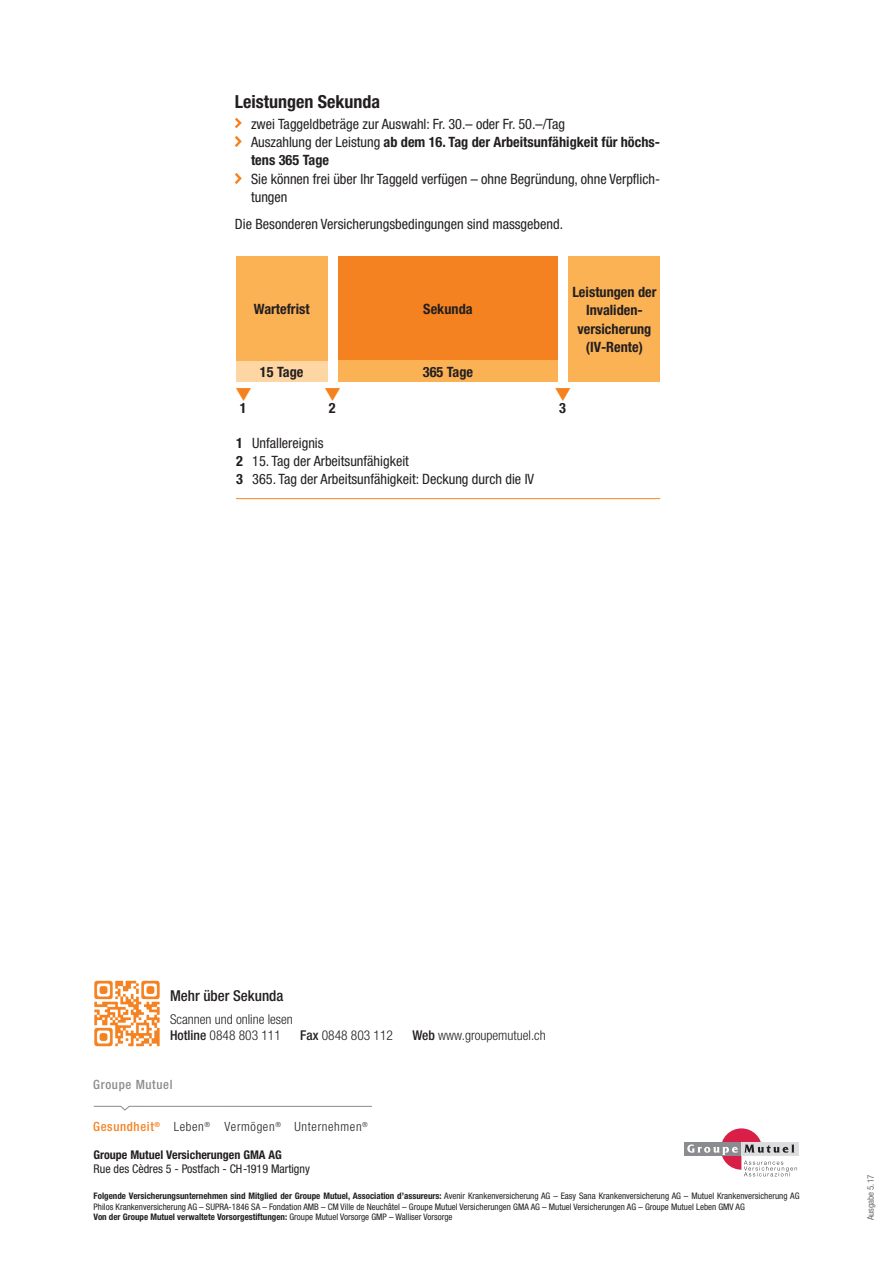
<style>
.page{position:relative;width:893px;height:1263px;background:#fff}
.page>*{position:absolute;margin:0;border:0;box-sizing:border-box;transform-origin:0 0}
.t1{font:700 condensed 18px "Helvetica Neue LT";color:#231f20}
.t2{font:500 condensed 15px "Helvetica Neue LT";color:#231f20}
.t3{font:condensed 14.25px/18.3px "Helvetica Neue LT";color:#231f20}
.t4{font:700 condensed 14.25px/18.3px "Helvetica Neue LT";color:#231f20;text-align:center}
.t5{font:300 condensed 13.5px/16.2px "Helvetica Neue LT";color:#231f20}
.t6{font:300 condensed 12.75px "Helvetica Neue LT";letter-spacing:.05em;color:#231f20}
.t7{font:500 condensed 12.75px "Helvetica Neue LT";letter-spacing:.05em;color:#f58220}
.t8{font:condensed 12px "Helvetica Neue LT";color:#231f20}
.t9{font:700 condensed 12px "Helvetica Neue LT";color:#231f20}
.t10{font:condensed 9px/10.5px "Helvetica Neue LT";color:#231f20}
.t11{font:condensed 9px "Helvetica Neue LT";letter-spacing:-.005em;color:#6c6d70}
.s1{font-weight:700}
.s2{font-weight:500}
</style>
<div class="page">
<hr style="left:236px;top:498px;width:424px;height:1px;background:#f58220">
<div style="left:236px;top:361px;width:91px;height:21px;background:#fdd6a3"></div>
<div style="left:338px;top:256px;width:220px;height:105px;background:#f58220"></div>
<div style="left:338px;top:361px;width:220px;height:21px;background:#fbb254"></div>
<div style="left:569px;top:256px;width:91px;height:126px;background:#fbb254"></div>
<div style="left:236px;top:256px;width:91px;height:105px;background:#fbb254"></div>
<svg style="left:235px;top:118px;width:7px;height:11px"></svg>
<svg style="left:235px;top:136px;width:7px;height:11px"></svg>
<svg style="left:235px;top:173px;width:7px;height:11px"></svg>
<img style="left:94px;top:980px;width:66px;height:67px">
<div style="left:684px;top:1142px;width:57px;height:14px;background:#8a8c8f"></div>
<div style="left:741px;top:1142px;width:58px;height:14px;background:#dcdddf"></div>
<svg style="left:687px;top:1128px;width:110px;height:48px"></svg>
<svg style="left:93px;top:1105px;width:279px;height:6px"></svg>
<h1 class="t1" style="left:235px;top:91px;width:147px">Leistungen Sekunda</h1>
<h3 class="t3" style="left:251px;top:114px;width:410px">zwei Taggeldbeträge zur Auswahl: Fr. 30.– oder Fr. 50.–/Tag<br>Auszahlung der Leistung <span class="s1">ab dem 16. Tag der Arbeitsunfähigkeit für höchs&shy;tens 365 Tage</span></h3>
<h3 class="t3" style="left:251px;top:169px;width:411px">Sie können frei über Ihr Taggeld verfügen – ohne Begründung, ohne Verpflich&shy;tungen</h3>
<h3 class="t3" style="left:235px;top:215px;width:330px">Die Besonderen Versicherungsbedingungen sind massgebend.</h3>
<h3 class="t4" style="left:254px;top:299px;width:57px">Wartefrist</h3>
<h3 class="t4" style="left:423px;top:299px;width:51px">Sekunda</h3>
<h3 class="t4" style="left:260px;top:362px;width:45px">15 Tage</h3>
<h3 class="t4" style="left:423px;top:362px;width:52px">365 Tage</h3>
<h3 class="t4" style="left:572px;top:282px;width:86px">Leistungen der<br>Invaliden&shy;versicherung (IV-Rente)</h3>
<h3 class="t4" style="left:240px;top:399px;width:8px">1</h3>
<h3 class="t4" style="left:329px;top:399px;width:8px">2</h3>
<h3 class="t4" style="left:559px;top:399px;width:8px">3</h3>
<h3 class="t3" style="left:236px;top:433px;width:300px"><span class="s1">1</span> Unfallereignis<br><span class="s1">2</span> 15. Tag der Arbeitsunfähigkeit<br><span class="s1">3</span> 365. Tag der Arbeitsunfähigkeit: Deckung durch die IV</h3>
<h2 class="t2" style="left:170px;top:987px;width:115px">Mehr über Sekunda</h2>
<h3 class="t5" style="left:170px;top:1011px;width:124px">Scannen und online lesen<br><span class="s2">Hotline</span> 0848 803 111</h3>
<h3 class="t6" style="left:179px;top:1016px;width:62px">Patrimoine<sup>®</sup></h3>
<h3 class="t6" style="left:253px;top:1016px;width:59px">Entreprise<sup>®</sup></h3>
<h3 class="t5" style="left:300px;top:1027px;width:94px"><span class="s2">Fax</span> 0848 803 112</h3>
<h3 class="t5" style="left:412px;top:1027px;width:135px"><span class="s2">Web</span> www.groupemutuel.ch</h3>
<h3 class="t7" style="left:93px;top:1119px;width:68px">Gesundheit<sup>®</sup></h3>
<h3 class="t6" style="left:174px;top:1119px;width:38px">Leben<sup>®</sup></h3>
<h3 class="t6" style="left:224px;top:1119px;width:58px">Vermögen<sup>®</sup></h3>
<h3 class="t6" style="left:295px;top:1119px;width:75px">Unternehmen<sup>®</sup></h3>
<h3 class="t9" style="left:94px;top:1147px;width:190px">Groupe Mutuel Versicherungen GMA AG</h3>
<h3 class="t8" style="left:94px;top:1162px;width:218px">Rue des Cèdres 5 - Postfach - CH-1919 Martigny</h3>
<p class="t10" style="left:94px;top:1191px;width:707px"><span class="s1">Folgende Versicherungsunternehmen sind Mitglied der Groupe Mutuel, Association d’assureurs:</span> Avenir Krankenversicherung AG – Easy Sana Krankenversicherung AG – Mutuel Krankenversicherung AG<br>Philos Krankenversicherung AG – SUPRA-1846 SA – Fondation AMB – CM Ville de Neuchâtel – Groupe Mutuel Versicherungen GMA AG – Mutuel Versicherungen AG – Groupe Mutuel Leben GMV AG<br><span class="s1">Von der Groupe Mutuel verwaltete Vorsorgestiftungen:</span> Groupe Mutuel Vorsorge GMP – Walliser Vorsorge</p>
<p class="t11" style="left:865px;top:1220px;width:47px;rotate:-90deg">Ausgabe 5.17</p>
</div>
